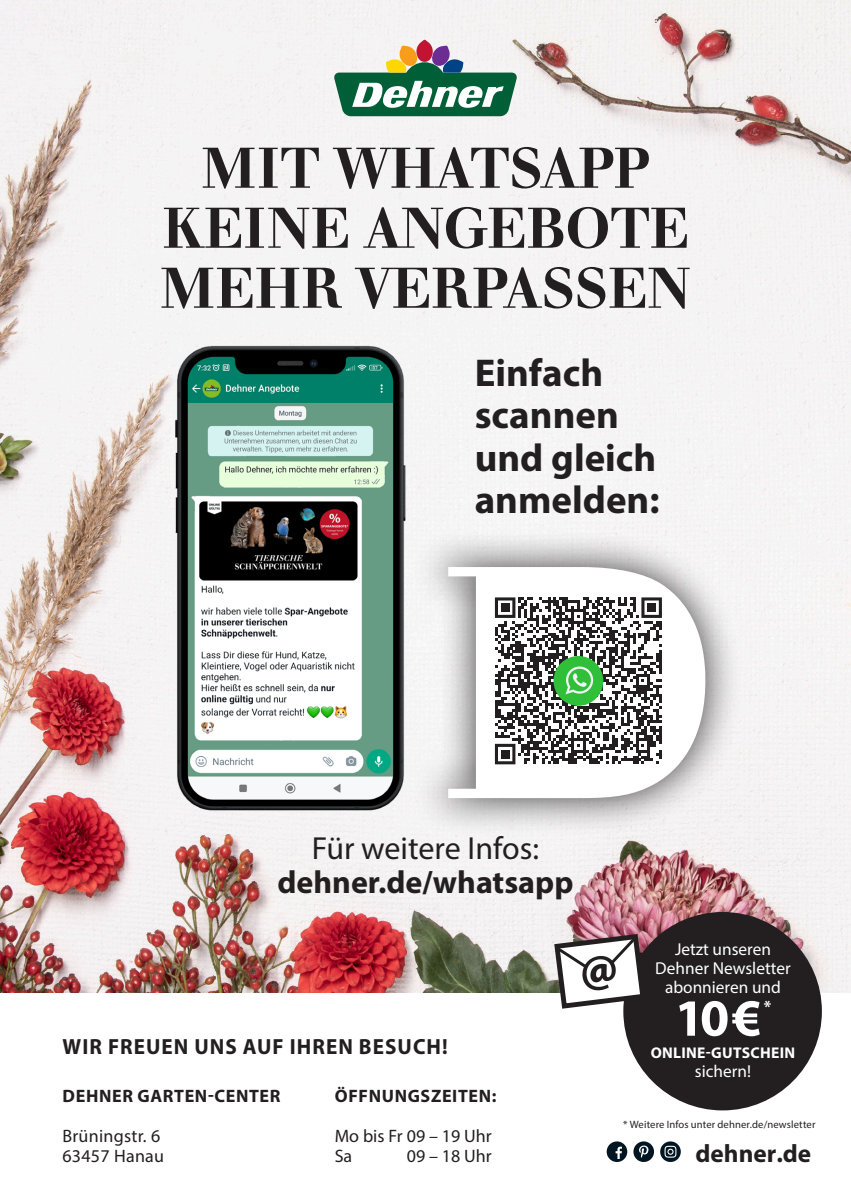
<style>
.page{position:relative;width:851px;height:1202px;background:#fff}
.page>*{position:absolute;margin:0;border:0;box-sizing:border-box;transform-origin:0 0}
.t1{font:500 60px/60px "Walbaum Original Pro";color:#231f20;text-align:center}
.t2{font:700 52.6px "Myriad Pro";color:#fff}
.t3{font:700 38.8px/42.4px "Myriad Pro";color:#231f20}
.t4{font:700 32px "Myriad Pro";color:#231f20}
.t5{font:32px "Myriad Pro";color:#231f20}
.t6{font:700 25.2px "Myriad Pro";color:#231f20}
.t7{font:700 22px "Myriad Pro";letter-spacing:.05em;color:#231f20;scale:.96 1}
.t8{font:18px/20px "Myriad Pro";letter-spacing:.015em;color:#231f20}
.t9{font:700 18px "Myriad Pro";letter-spacing:.035em;color:#231f20}
.t10{font:17.2px/19px "Myriad Pro";color:#fff;text-align:center}
.t11{font:700 16.6px "Myriad Pro";color:#fff}
.t12{font:700 15.6px "Myriad Pro";letter-spacing:.02em;color:#fff}
.t13{font:10.6px "Myriad Pro";letter-spacing:.01em;color:#231f20}
</style>
<div class="page">
<img style="left:0;top:0;width:850px;height:992px">
<div style="left:623px;top:912px;width:198px;height:198px;background:#231f20;border-radius:50%"></div>
<svg style="left:551px;top:931px;width:97px;height:80px"></svg>
<div style="left:633px;top:1141px;width:21px;height:21px;background:#011622;border-radius:50%"></div>
<svg style="left:639px;top:1145px;width:9px;height:13px"></svg>
<svg style="left:660px;top:1141px;width:20px;height:21px"></svg>
<svg style="left:664px;top:1146px;width:12px;height:12px"></svg>
<div style="left:606px;top:1141px;width:21px;height:21px;background:#011622;border-radius:50%"></div>
<svg style="left:615px;top:1147px;width:7px;height:12px"></svg>
<svg style="left:416px;top:40px;width:16px;height:22px"></svg>
<svg style="left:333px;top:45px;width:184px;height:71px"></svg>
<img style="left:165px;top:329px;width:253px;height:487px">
<div style="left:412px;top:530px;width:330px;height:305px;background:#231f20;opacity:.75"></div>
<svg style="left:448px;top:567px;width:257px;height:231px"></svg>
<div style="left:489px;top:592px;width:176px;height:176px;background:#fff"></div>
<svg style="left:495px;top:597px;width:166px;height:167px"></svg>
<h1 class="t1" style="left:160px;top:139px;width:532px">MIT WHATSAPP<br>KEINE ANGEBOTE<br>MEHR VERPASSEN</h1>
<h3 class="t3" style="left:474px;top:350px;width:186px">Einfach scannen und gleich anmelden:</h3>
<h3 class="t5" style="left:312px;top:829px;width:229px">Für weitere Infos:</h3>
<h3 class="t4" style="left:277px;top:862px;width:297px">dehner.de/whatsapp</h3>
<p class="t7" style="left:63px;top:1032px;width:402px">WIR FREUEN UNS AUF IHREN BESUCH!</p>
<p class="t9" style="left:63px;top:1084px;width:219px">DEHNER GARTEN-CENTER</p>
<p class="t8" style="left:62px;top:1126px;width:103px">Brüningstr. 6<br>63457 Hanau</p>
<p class="t9" style="left:335px;top:1084px;width:163px">ÖFFNUNGSZEITEN:</p>
<p class="t8" style="left:334px;top:1126px;width:158px">Mo bis Fr 09 – 19 Uhr<br>Sa</p>
<p class="t8" style="left:406px;top:1146px;width:86px">09 – 18 Uhr</p>
<p class="t10" style="left:655px;top:939px;width:137px">Jetzt unseren<br>Dehner Newsletter abonnieren und</p>
<h2 class="t2" style="left:674px;top:984px;width:88px">10 €</h2>
<p class="t11" style="left:763px;top:996px;width:9px">*</p>
<p class="t12" style="left:650px;top:1043px;width:146px">ONLINE-GUTSCHEIN</p>
<p class="t10" style="left:694px;top:1061px;width:58px">sichern!</p>
<p class="t13" style="left:623px;top:1117px;width:194px">* Weitere Infos unter dehner.de/newsletter</p>
<h3 class="t6" style="left:695px;top:1137px;width:117px">dehner.de</h3>
</div>
